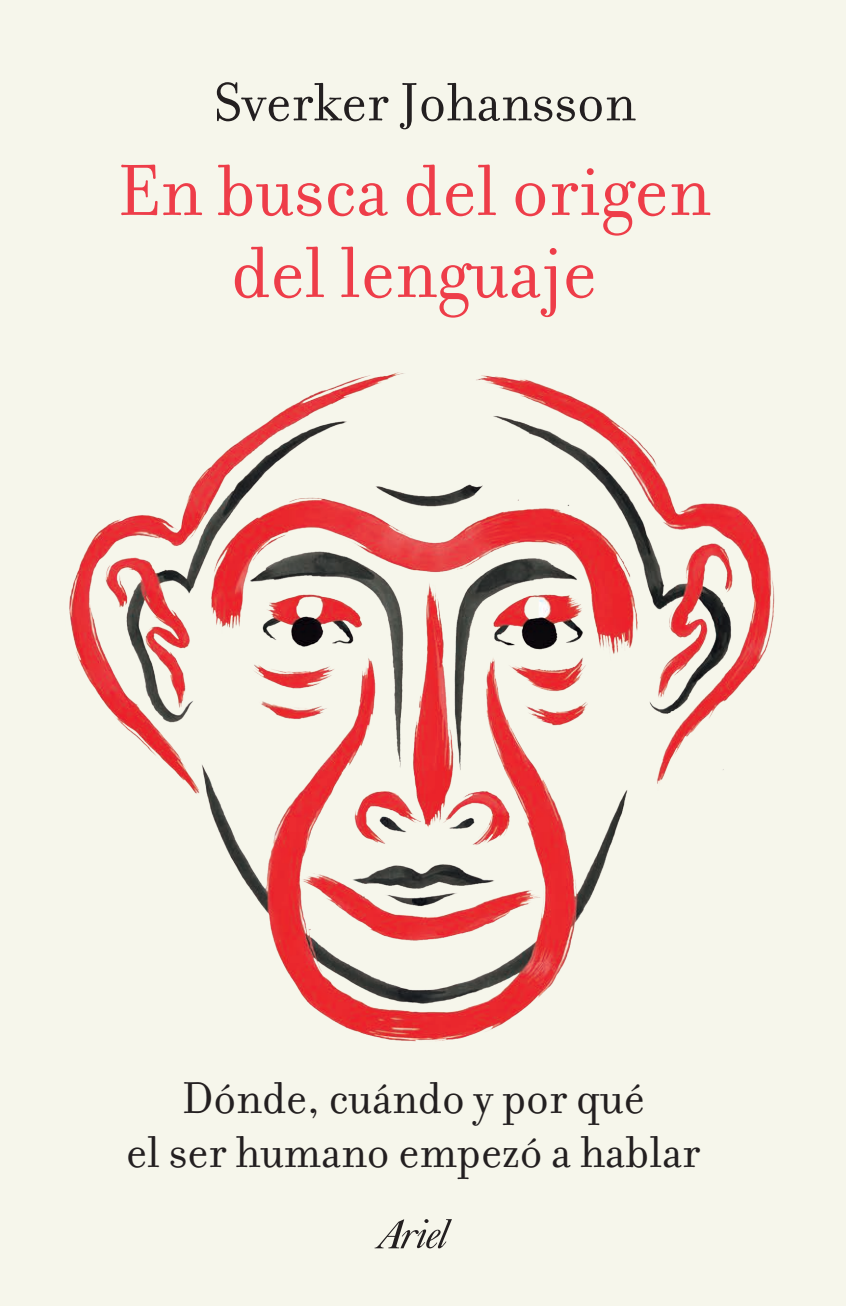
<style>
.page{position:relative;width:846px;height:1306px;background:#fff}
.page>*{position:absolute;margin:0;border:0;box-sizing:border-box;transform-origin:0 0}
.t1{font:78px/82px "Filosofia";color:#ee3d49;text-align:center}
.t2{font:58px "Filosofia";color:#231f20}
.t3{font:48px/54px "Filosofia";color:#231f20;text-align:center}
</style>
<div class="page">
<div style="left:0;top:0;width:845px;height:1306px;background:#f6f6eb"></div>
<img style="left:69px;top:372px;width:706px;height:877px">
<svg style="left:374px;top:1219px;width:77px;height:29px"></svg>
<p class="t2" style="left:214px;top:70px;width:423px">Sverker Johansson</p>
<h1 class="t1" style="left:117px;top:151px;width:594px">En busca del origen del lenguaje</h1>
<p class="t3" style="left:126px;top:1071px;width:575px">Dónde, cuándo y por qué<br>el ser humano empezó a hablar</p>
</div>
